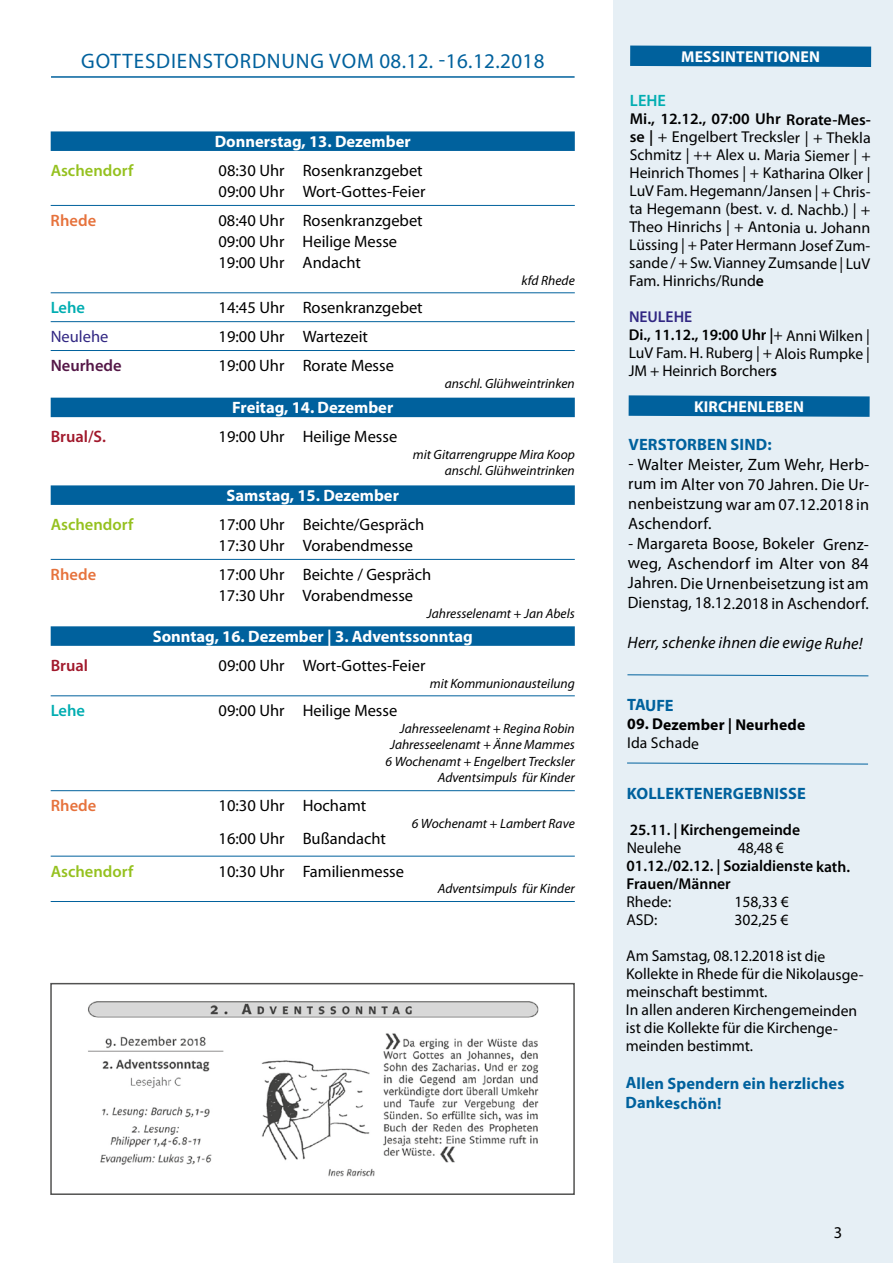
<style>
.page{position:relative;width:893px;height:1263px;background:#fff}
.page>*{position:absolute;margin:0;border:0;box-sizing:border-box;transform-origin:0 0}
.t1{font:21px "Myriad Pro";letter-spacing:.04em;color:#00619d}
.t2{font:16.5px/21px "Myriad Pro";color:#000}
.t3{font:700 16.5px "Myriad Pro";color:#fff}
.t4{font:700 16.5px/19.5px "Myriad Pro";letter-spacing:.005em;color:#00619d}
.t5{font:600 16.5px "Myriad Pro";color:#95c11f}
.t6{font:italic 16.5px "Myriad Pro";letter-spacing:.005em;color:#000}
.t7{font:600 16.5px "Myriad Pro";color:#e6723c}
.t8{font:600 16.5px "Myriad Pro";color:#a1182b}
.t9{font:600 16.5px "Myriad Pro";letter-spacing:-.005em;color:#00adb1}
.t10{font:600 16.5px "Myriad Pro";color:#541747}
.t11{font:16.5px "Myriad Pro";color:#312783}
.t12{font:15.75px/18px "Myriad Pro";letter-spacing:-.005em;color:#000}
.t13{font:600 15.75px/17.7px "Myriad Pro";letter-spacing:-.005em;color:#000}
.t14{font:700 15.75px "Myriad Pro";letter-spacing:.005em;color:#fff}
.t15{font:700 15.75px "Myriad Pro";letter-spacing:.005em;color:#000}
.t16{font:italic 13.5px/16.5px "Myriad Pro";color:#000;text-align:right}
.s1{font-weight:600}
.s2{font-weight:600;color:#312783}
.s3{font-style:italic}
</style>
<div class="page">
<div style="left:613px;top:0;width:280px;height:1263px;background:#e6eff5"></div>
<div style="left:51px;top:131px;width:524px;height:20px;background:#00619d"></div>
<hr style="left:51px;top:205px;width:524px;height:1px;background:#00619d">
<hr style="left:51px;top:292px;width:524px;height:1px;background:#00619d">
<hr style="left:51px;top:321px;width:524px;height:1px;background:#00619d">
<hr style="left:51px;top:350px;width:524px;height:1px;background:#00619d">
<div style="left:51px;top:398px;width:524px;height:19px;background:#00619d"></div>
<div style="left:51px;top:485px;width:524px;height:20px;background:#00619d"></div>
<hr style="left:51px;top:559px;width:524px;height:1px;background:#00619d">
<div style="left:51px;top:626px;width:524px;height:20px;background:#00619d"></div>
<hr style="left:51px;top:695px;width:524px;height:1px;background:#00619d">
<hr style="left:51px;top:790px;width:524px;height:1px;background:#00619d">
<hr style="left:51px;top:856px;width:524px;height:1px;background:#00619d">
<hr style="left:51px;top:901px;width:524px;height:1px;background:#00619d">
<hr style="left:51px;top:76px;width:524px;height:2px;background:#00619d">
<svg style="left:630px;top:45px;width:242px;height:22px;background:#116ba3"></svg>
<svg style="left:628px;top:395px;width:242px;height:22px;background:#116ba3"></svg>
<svg style="left:627px;top:674px;width:242px;height:3px"></svg>
<svg style="left:627px;top:762px;width:241px;height:3px"></svg>
<img style="left:88px;top:1001px;width:451px;height:176px">
<div style="left:50px;top:983px;width:525px;height:212px;border:2px solid #525251"></div>
<p class="t1" style="left:81px;top:48px;width:465px">GOTTESDIENSTORDNUNG VOM 08.12. -16.12.2018</p>
<p class="t14" style="left:681px;top:46px;width:140px">MESSINTENTIONEN</p>
<p class="t9" style="left:630px;top:90px;width:37px">LEHE</p>
<p class="t12" style="left:629px;top:110px;width:243px;text-align:justify"><span class="s1">Mi., 12.12., 07:00 Uhr Rorate-Mes&shy;se |</span> + Engelbert Trecksler | + Thekla Schmitz | ++ Alex u. Maria Siemer | + Heinrich Thomes | + Katharina Olker | LuV Fam. Hegemann/Jansen | + Chris&shy;ta Hegemann (best. v. d. Nachb.) | + Theo Hinrichs | + Antonia u. Johann Lüssing | + Pater Hermann Josef Zum&shy;sande / + Sw. Vianney Zumsande | LuV Fam. Hinrichs/Rund<span class="s1">e</span></p>
<p class="t12" style="left:629px;top:307px;width:243px"><span class="s2">NEULEHE<br></span><span class="s1">Di., 11.12., 19:00 Uhr |</span>+ Anni Wilken |<br>LuV Fam. H. Ruberg | + Alois Rumpke |<br>JM + Heinrich Borcher<span class="s1">s</span></p>
<p class="t14" style="left:694px;top:396px;width:112px">KIRCHENLEBEN</p>
<p class="t4" style="left:628px;top:434px;width:145px">VERSTORBEN SIND:</p>
<p class="t2" style="left:628px;top:454px;width:243px;line-height:19.6px;text-align:justify">- Walter Meister, Zum Wehr, Herb&shy;rum im Alter von 70 Jahren. Die Ur&shy;nenbeistzung war am 07.12.2018 in Aschendorf.</p>
<p class="t2" style="left:628px;top:533px;width:243px;line-height:19.8px;text-align:justify"><span class="s3">-</span> Margareta Boose, Bokeler Grenz&shy;weg, Aschendorf im Alter von 84<br>Jahren. Die Urnenbeisetzung ist am Dienstag, 18.12.2018 in Aschendorf.</p>
<p class="t6" style="left:628px;top:632px;width:237px">Herr, schenke ihnen die ewige Ruhe!</p>
<p class="t3" style="left:215px;top:130px;width:197px">Donnerstag, 13. Dezember</p>
<p class="t5" style="left:51px;top:160px;width:84px">Aschendorf</p>
<p class="t2" style="left:219px;top:160px;width:208px">08:30 Uhr Rosenkranzgebet<br>09:00 Uhr Wort-Gottes-Feier</p>
<p class="t7" style="left:51px;top:210px;width:47px">Rhede</p>
<p class="t2" style="left:218px;top:210px;width:206px">08:40 Uhr Rosenkranzgebet<br>09:00 Uhr Heilige Messe<br>19:00 Uhr Andacht</p>
<p class="t16" style="left:522px;top:272px;width:55px">kfd Rhede</p>
<p class="t9" style="left:51px;top:297px;width:36px">Lehe</p>
<p class="t2" style="left:219px;top:297px;width:206px">14:45 Uhr Rosenkranzgebet</p>
<p class="t11" style="left:51px;top:327px;width:59px">Neulehe</p>
<p class="t2" style="left:219px;top:326px;width:151px">19:00 Uhr Wartezeit</p>
<p class="t10" style="left:51px;top:355px;width:72px">Neurhede</p>
<p class="t2" style="left:219px;top:355px;width:177px">19:00 Uhr Rorate Messe</p>
<p class="t16" style="left:445px;top:375px;width:132px">anschl. Glühweintrinken</p>
<p class="t3" style="left:232px;top:397px;width:163px">Freitag, 14. Dezember</p>
<p class="t8" style="left:51px;top:426px;width:57px">Brual/S.</p>
<p class="t2" style="left:219px;top:426px;width:180px">19:00 Uhr Heilige Messe</p>
<p class="t16" style="left:413px;top:446px;width:163px">mit Gitarrengruppe Mira Koop anschl. Glühweintrinken</p>
<p class="t3" style="left:227px;top:484px;width:174px">Samstag, 15. Dezember</p>
<p class="t5" style="left:51px;top:514px;width:84px">Aschendorf</p>
<p class="t2" style="left:219px;top:514px;width:207px">17:00 Uhr Beichte/Gespräch<br>17:30 Uhr Vorabendmesse</p>
<p class="t7" style="left:51px;top:564px;width:47px">Rhede</p>
<p class="t2" style="left:218px;top:564px;width:214px">17:00 Uhr Beichte / Gespräch<br>17:30 Uhr Vorabendmesse</p>
<p class="t16" style="left:427px;top:604px;width:149px">Jahresselenamt + Jan Abels</p>
<p class="t3" style="left:153px;top:625px;width:321px">Sonntag, 16. Dezember | 3. Adventssonntag</p>
<p class="t8" style="left:51px;top:655px;width:39px">Brual</p>
<p class="t2" style="left:219px;top:655px;width:208px">09:00 Uhr Wort-Gottes-Feier</p>
<p class="t16" style="left:430px;top:675px;width:147px">mit Kommunionausteilung</p>
<p class="t9" style="left:51px;top:700px;width:36px">Lehe</p>
<p class="t2" style="left:219px;top:700px;width:180px">09:00 Uhr Heilige Messe</p>
<p class="t16" style="left:386px;top:720px;width:191px">Jahresseelenamt + Regina Robin<br>Jahresseelenamt + Änne Mammes<br>6 Wochenamt + Engelbert Trecksler<br>Adventsimpuls für Kinder</p>
<p class="t7" style="left:51px;top:795px;width:47px">Rhede</p>
<p class="t2" style="left:219px;top:795px;width:149px">10:30 Uhr Hochamt</p>
<p class="t16" style="left:412px;top:815px;width:165px">6 Wochenamt + Lambert Rave</p>
<p class="t2" style="left:219px;top:828px;width:169px">16:00 Uhr Bußandacht</p>
<p class="t5" style="left:51px;top:861px;width:84px">Aschendorf</p>
<p class="t2" style="left:219px;top:860px;width:187px">10:30 Uhr Familienmesse</p>
<p class="t16" style="left:438px;top:880px;width:139px">Adventsimpuls für Kinder</p>
<p class="t4" style="left:627px;top:695px;width:48px">TAUFE</p>
<p class="t15" style="left:627px;top:714px;width:180px">09. Dezember | Neurhede</p>
<p class="t12" style="left:627px;top:734px;width:74px">Ida Schade</p>
<p class="t4" style="left:627px;top:783px;width:181px">KOLLEKTENERGEBNISSE</p>
<p class="t13" style="left:630px;top:820px;width:172px">25.11. | Kirchengemeinde</p>
<p class="t12" style="left:627px;top:838px;width:56px">Neulehe</p>
<p class="t12" style="left:738px;top:839px;width:48px">48,48 €</p>
<p class="t13" style="left:626px;top:857px;width:225px">01.12./02.12. | Sozialdienste kath.<br>Frauen/Männer</p>
<p class="t12" style="left:626px;top:892px;width:46px">Rhede:</p>
<p class="t12" style="left:734px;top:893px;width:56px">158,33 €</p>
<p class="t12" style="left:626px;top:910px;width:32px">ASD:</p>
<p class="t12" style="left:734px;top:911px;width:56px">302,25 €</p>
<p class="t12" style="left:626px;top:947px;width:239px">Am Samstag, 08.12.2018 ist die<br>Kollekte in Rhede für die Nikolausge&shy;meinschaft bestimmt.<br>In allen anderen Kirchengemeinden ist die Kollekte für die Kirchenge&shy;meinden bestimmt.</p>
<p class="t4" style="left:626px;top:1073px;width:220px">Allen Spendern ein herzliches<br>Dankeschön!</p>
<p class="t2" style="left:834px;top:1221px;width:10px">3</p>
</div>
